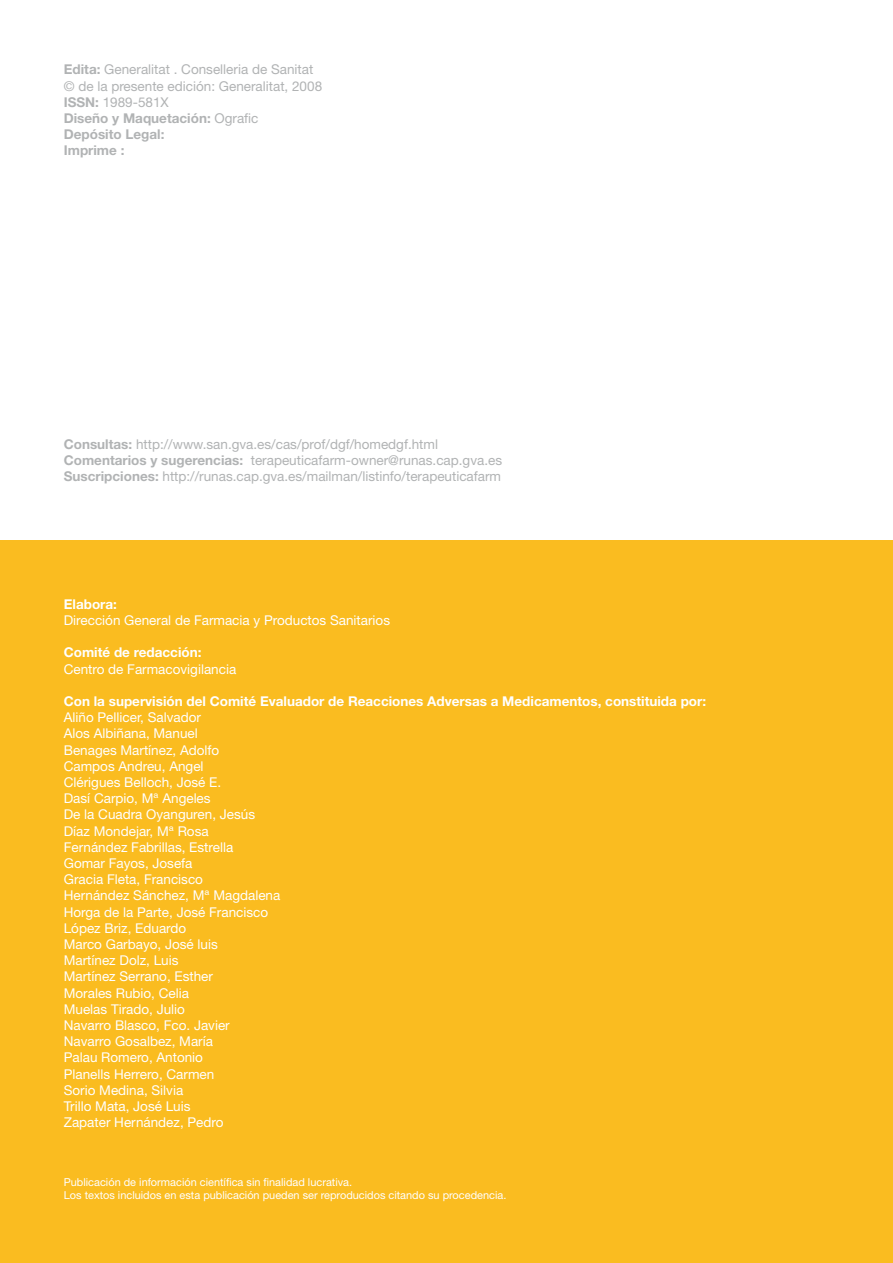
<style>
.page{position:relative;width:893px;height:1263px;background:#fff}
.page>*{position:absolute;margin:0;border:0;box-sizing:border-box;transform-origin:0 0}
.t1{font:13.5px/16.2px "Helvetica Neue LT";color:#fff}
.t2{font:13.5px/16.2px "Helvetica Neue LT";color:#b1b3b4}
.t3{font:700 13.5px "Helvetica Neue LT";color:#fff}
.t4{font:10.95px/13.2px "Helvetica Neue LT";color:#fff}
.s1{font-weight:700}
</style>
<div class="page">
<div style="left:0;top:540px;width:893px;height:723px;background:#fabc20"></div>
<p class="t2" style="left:64px;top:61px;width:260px"><span class="s1">Edita:</span> Generalitat . Conselleria de Sanitat © de la presente edición: Generalitat, 2008<br><span class="s1">ISSN:</span> 1989-581X<br><span class="s1">Diseño y Maquetación:</span> Ografic<br><span class="s1">Depósito Legal:<br>Imprime :</span></p>
<p class="t2" style="left:64px;top:435px;width:440px"><span class="s1">Consultas:</span> http://www.san.gva.es/cas/prof/dgf/homedgf.html<br><span class="s1">Comentarios y sugerencias:</span> terapeuticafarm-owner@runas.cap.gva.es<br><span class="s1">Suscripciones:</span> http://runas.cap.gva.es/mailman/listinfo/terapeuticafarm</p>
<p class="t3" style="left:64px;top:596px;width:55px">Elabora:</p>
<p class="t1" style="left:64px;top:612px;width:328px">Dirección General de Farmacia y Productos Sanitarios</p>
<p class="t3" style="left:64px;top:644px;width:139px">Comité de redacción:</p>
<p class="t1" style="left:64px;top:660px;width:174px">Centro de Farmacovigilancia</p>
<p class="t3" style="left:64px;top:693px;width:644px">Con la supervisión del Comité Evaluador de Reacciones Adversas a Medicamentos, constituida por:</p>
<p class="t1" style="left:64px;top:709px;width:218px">Aliño Pellicer, Salvador<br>Alos Albiñana, Manuel<br>Benages Martínez, Adolfo<br>Campos Andreu, Angel<br>Clérigues Belloch, José E.<br>Dasí Carpio, Mª Angeles<br>De la Cuadra Oyanguren, Jesús<br>Díaz Mondejar, Mª Rosa<br>Fernández Fabrillas, Estrella<br>Gomar Fayos, Josefa<br>Gracia Fleta, Francisco<br>Hernández Sánchez, Mª Magdalena<br>Horga de la Parte, José Francisco<br>López Briz, Eduardo<br>Marco Garbayo, José luis<br>Martínez Dolz, Luis<br>Martínez Serrano, Esther<br>Morales Rubio, Celia<br>Muelas Tirado, Julio<br>Navarro Blasco, Fco. Javier<br>Navarro Gosalbez, María<br>Palau Romero, Antonio<br>Planells Herrero, Carmen<br>Sorio Medina, Silvia<br>Trillo Mata, José Luis<br>Zapater Hernández, Pedro</p>
<p class="t4" style="left:64px;top:1175px;width:444px">Publicación de información científica sin finalidad lucrativa.<br>Los textos incluidos en esta publicación pueden ser reproducidos citando su procedencia.</p>
</div>
